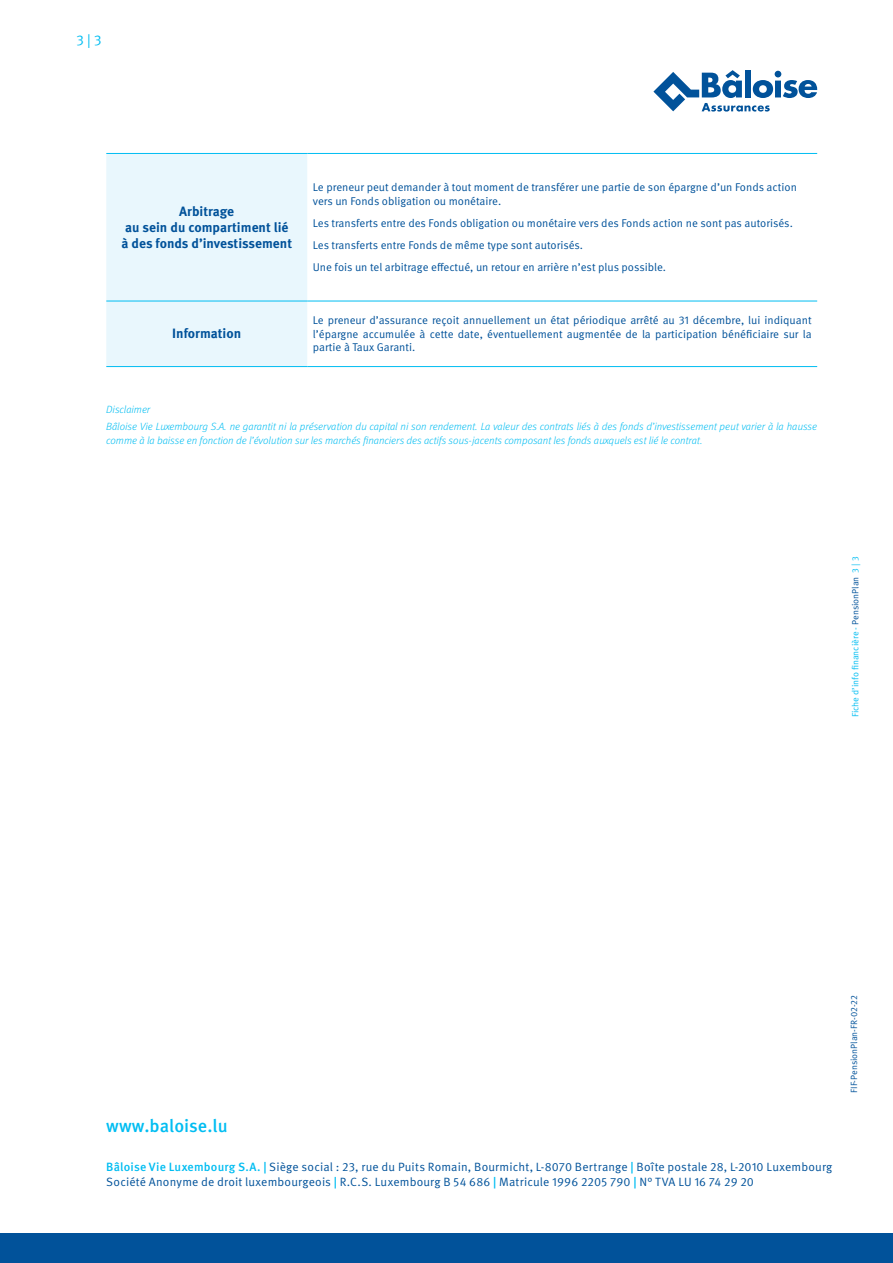
<style>
.page{position:relative;width:893px;height:1263px;background:#fff}
.page>*{position:absolute;margin:0;border:0;box-sizing:border-box;transform-origin:0 0}
.t1{font:500 18px "Meta Pro";letter-spacing:.005em;color:#01bdf2}
.t2{font:14.25px "Meta Pro Norm";color:#01bdf2}
.t3{font:700 13.5px/16.2px "Meta Pro";color:#01529a;text-align:center}
.t4{font:12px/15px "Meta Pro Norm";letter-spacing:.015em;color:#01529a}
.t5{font:11.25px/13.5px "Meta Pro Norm";color:#01529a}
.t6{font:italic 300 10.5px/14.4px "Meta Pro";color:#01bdf2}
.t7{font:9px "Meta Pro Norm";color:#01bdf2}
.t8{font:9px "Meta Pro Norm";color:#01529a}
.s1{color:#01529a}
.s2{font-family:"Meta Pro";font-weight:500;color:#01bdf2}
</style>
<div class="page">
<svg style="left:653px;top:70px;width:164px;height:42px"></svg>
<div style="left:106px;top:154px;width:201px;height:212px;background:#e9f7fd"></div>
<hr style="left:307px;top:153px;width:510px;height:1px;background:#01bdf2">
<hr style="left:307px;top:301px;width:510px;height:1px;background:#01bdf2">
<hr style="left:307px;top:366px;width:510px;height:1px;background:#01bdf2">
<hr style="left:106px;top:153px;width:201px;height:1px;background:#01bdf2">
<hr style="left:106px;top:301px;width:201px;height:1px;background:#01bdf2">
<hr style="left:106px;top:366px;width:201px;height:1px;background:#01bdf2">
<div style="left:0;top:1233px;width:893px;height:30px;background:#01529a"></div>
<p class="t2" style="left:77px;top:29px;width:27px">3 | 3</p>
<p class="t3" style="left:122px;top:202px;width:172px">Arbitrage<br>au sein du compartiment lié à des fonds d’investissement</p>
<p class="t3" style="left:172px;top:325px;width:70px">Information</p>
<p class="t5" style="left:313px;top:180px;width:486px">Le preneur peut demander à tout moment de transférer une partie de son épargne d’un Fonds action vers un Fonds obligation ou monétaire.</p>
<p class="t5" style="left:313px;top:215px;width:482px">Les transferts entre des Fonds obligation ou monétaire vers des Fonds action ne sont pas autorisés.</p>
<p class="t5" style="left:313px;top:237px;width:272px">Les transferts entre Fonds de même type sont autorisés.</p>
<p class="t5" style="left:313px;top:259px;width:355px">Une fois un tel arbitrage effectué, un retour en arrière n’est plus possible.</p>
<p class="t5" style="left:313px;top:313px;width:500px;text-align:justify">Le preneur d’assurance reçoit annuellement un état périodique arrêté au 31 décembre, lui indiquant l’épargne accumulée à cette date, éventuellement augmentée de la participation bénéficiaire sur la partie à Taux Garanti.</p>
<p class="t6" style="left:106px;top:402px;width:46px">Disclaimer</p>
<p class="t6" style="left:106px;top:418px;width:712px">Bâloise Vie Luxembourg S.A. ne garantit ni la préservation du capital ni son rendement. La valeur des contrats liés à des fonds d’investissement peut varier à la hausse comme à la baisse en fonction de l’évolution sur les marchés financiers des actifs sous-jacents composant les fonds auxquels est lié le contrat.</p>
<p class="t7" style="left:849px;top:717px;width:162px;rotate:-90deg">Fiche d’info financière - <span class="s1">PensionPlan</span> 3 | 3</p>
<p class="t1" style="left:106px;top:1112px;width:123px">www.baloise.lu</p>
<p class="t4" style="left:106px;top:1159px;width:728px"><span class="s2">Bâloise Vie Luxembourg S.A. |</span> Siège social : 23, rue du Puits Romain, Bourmicht, L-8070 Bertrange <span class="s2">|</span> Boîte postale 28, L-2010 Luxembourg<br>Société Anonyme de droit luxembourgeois <span class="s2">|</span> R.C.S. Luxembourg B 54 686 <span class="s2">|</span> Matricule 1996 2205 790 <span class="s2">|</span> N° TVA LU 16 74 29 20</p>
<p class="t8" style="left:847px;top:1093px;width:99px;rotate:-90deg">FIF-PensionPlan-FR-02-22</p>
</div>
